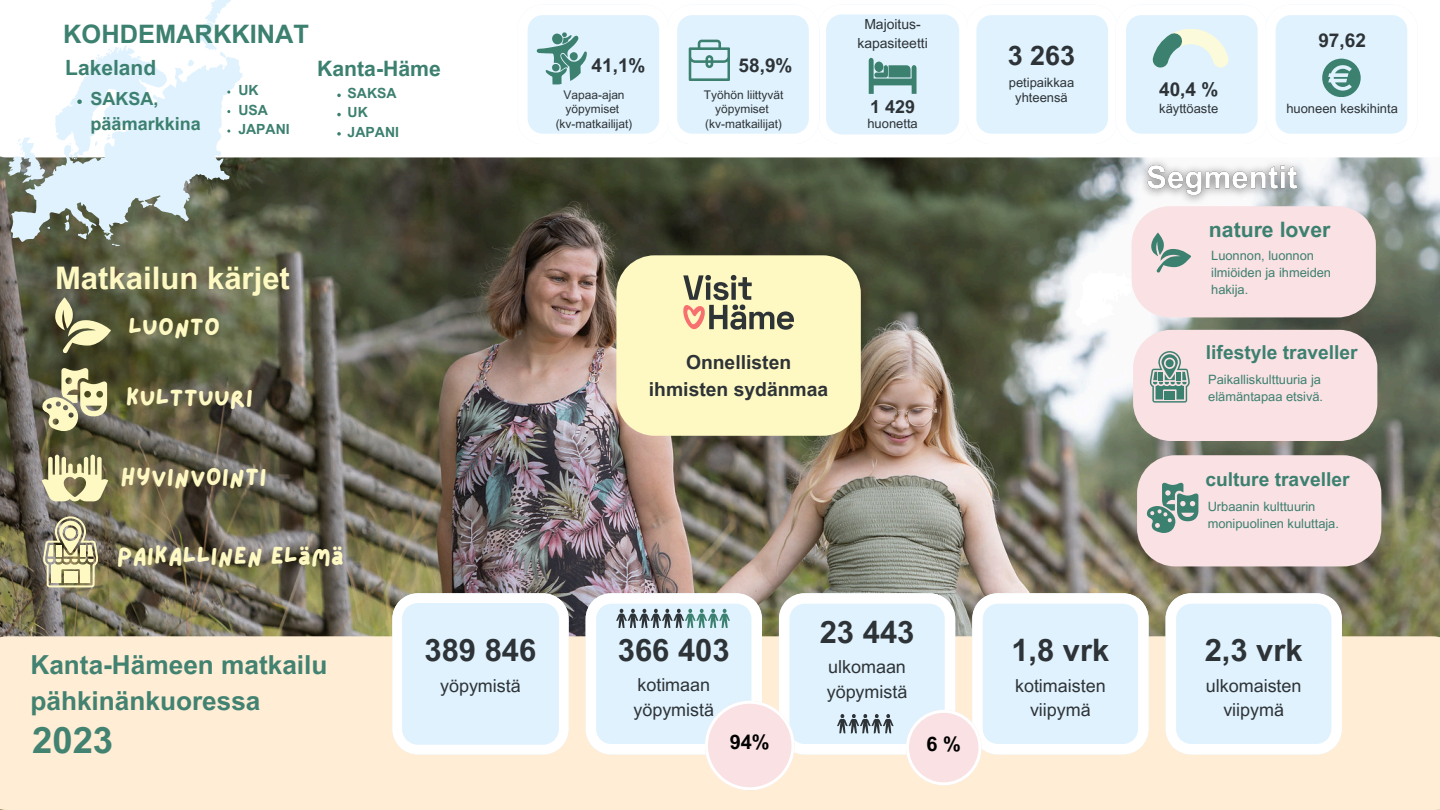
<style>
.page{position:relative;width:1440px;height:810px;background:#fff}
.page>*{position:absolute;margin:0;border:0;box-sizing:border-box;transform-origin:0 0}
.t1{font:700 36.4px "Arial MT Pro";color:#428271}
.t2{font:700 31.1px "Arial MT Pro";color:#fef9c3}
.t3{font:700 30.9px "Arial MT Pro";color:#2d3336}
.t4{font:700 26.9px "Arial MT Pro";color:#2d3336}
.t5{font:700 26.2px/36px "Arial MT Pro";color:#428271}
.t6{font:700 25.4px "Arial MT Pro";color:#3c806f}
.t7{font:24.8px "Lazydog";color:#fef9c3}
.t8{font:700 21.2px "Arial MT Pro";color:#3c806f}
.t9{font:700 21px "Arial MT Pro";color:#3c806f}
.t10{font:700 20px "Arial MT Pro";color:#000}
.t11{font:700 19.3px/26.5px "Arial MT Pro";color:#2d3336;text-align:center}
.t12{font:700 19.2px "Arial MT Pro";color:#3c806f}
.t13{font:700 19px "Arial MT Pro";color:#2d3336}
.t14{font:700 18px/24.8px "Arial MT Pro";color:#3c806f}
.t15{font:17.9px/24.8px "Arial MT Pro";color:#2d3336}
.t16{font:700 17.9px "Arial MT Pro";color:#2d3336}
.t17{font:700 14px "Arial MT Pro";color:#3c806f}
.t18{font:13.9px/19.5px "Arial MT Pro";color:#2d3336;text-align:center}
.t19{font:12.9px/15px "Arial MT Pro";color:#2d3336;text-align:center}
.t20{font:12.8px/17.2px "Arial MT Pro";color:#3c806f}
.t21{font:11.9px/14.2px "Arial MT Pro";color:#2d3336}
</style>
<div class="page">
<img style="left:0;top:157px;width:1440px;height:479px">
<svg style="left:616px;top:255px;width:245px;height:181px;background:#f0eab8"></svg>
<div style="left:0;top:636px;width:1440px;height:174px;background:#ffedd5"></div>
<svg style="left:392px;top:593px;width:177px;height:161px"></svg>
<svg style="left:1166px;top:593px;width:176px;height:161px"></svg>
<svg style="left:42px;top:368px;width:65px;height:63px;background:#a8a480"></svg>
<svg style="left:55px;top:297px;width:56px;height:56px;background:#888765"></svg>
<svg style="left:42px;top:455px;width:66px;height:46px;background:#bfb98d"></svg>
<svg style="left:43px;top:516px;width:55px;height:71px;background:#b7b18f"></svg>
<svg style="left:1132px;top:206px;width:244px;height:111px;background:#f1dddf"></svg>
<svg style="left:1133px;top:330px;width:244px;height:111px;background:#ecd9da"></svg>
<svg style="left:1137px;top:455px;width:244px;height:111px;background:#e9d6d7"></svg>
<svg style="left:0;top:0;width:252px;height:246px"></svg>
<svg style="left:527px;top:14px;width:880px;height:121px;background:#ddeff8"></svg>
<img style="left:1134px;top:157px;width:177px;height:53px">
<svg style="left:77px;top:99px;width:5px;height:5px"></svg>
<svg style="left:337px;top:94px;width:4px;height:3px"></svg>
<svg style="left:337px;top:113px;width:4px;height:3px"></svg>
<svg style="left:337px;top:132px;width:4px;height:4px"></svg>
<svg style="left:586px;top:593px;width:563px;height:197px"></svg>
<h6 class="t6" style="left:63px;top:25px;width:247px">KOHDEMARKKINAT</h6>
<p class="t9" style="left:65px;top:60px;width:93px">Lakeland</p>
<p class="t14" style="left:91px;top:89px;width:112px">SAKSA, päämarkkina</p>
<p class="t17" style="left:238px;top:85px;width:22px">UK</p>
<h5 class="t17" style="left:238px;top:104px;width:31px">USA</h5>
<p class="t17" style="left:238px;top:124px;width:53px">JAPANI</p>
<p class="t8" style="left:317px;top:61px;width:125px">Kanta-Häme</p>
<p class="t17" style="left:348px;top:88px;width:51px">SAKSA</p>
<p class="t17" style="left:348px;top:107px;width:22px">UK</p>
<h5 class="t17" style="left:348px;top:127px;width:53px">JAPANI</h5>
<p class="t13" style="left:592px;top:58px;width:55px">41,1%</p>
<h5 class="t21" style="left:564px;top:89px;width:63px">Vapaa-ajan yöpymiset</h5>
<p class="t21" style="left:556px;top:118px;width:78px">(kv-matkailijat)</p>
<h5 class="t13" style="left:739px;top:58px;width:55px">58,9%</h5>
<p class="t21" style="left:704px;top:89px;width:81px;text-align:center">Työhön liittyvät yöpymiset</p>
<h6 class="t21" style="left:705px;top:118px;width:78px">(kv-matkailijat)</h6>
<p class="t18" style="left:857px;top:16px;width:72px">Majoitus&shy;kapasiteetti</p>
<p class="t16" style="left:870px;top:100px;width:46px">1 429</p>
<p class="t19" style="left:867px;top:117px;width:52px">huonetta</p>
<p class="t4" style="left:1008px;top:46px;width:69px">3 263</p>
<p class="t19" style="left:1009px;top:76px;width:67px">petipaikkaa yhteensä</p>
<h2 class="t2" style="left:55px;top:267px;width:236px">Matkailun kärjet</h2>
<h6 class="t7" style="left:128px;top:315px;width:94px">LUONTO</h6>
<p class="t7" style="left:126px;top:386px;width:129px">KULTTUURI</p>
<p class="t7" style="left:121px;top:465px;width:148px">HYVINVOINTI</p>
<h6 class="t7" style="left:117px;top:544px;width:229px">PAIKALLINEN ELÄMÄ</h6>
<p class="t5" style="left:30px;top:651px;width:299px">Kanta-Hämeen matkailu pähkinänkuoressa</p>
<p class="t1" style="left:32px;top:727px;width:83px">2023</p>
<p class="t3" style="left:425px;top:639px;width:113px">389 846</p>
<h4 class="t15" style="left:440px;top:675px;width:82px">yöpymistä</h4>
<p class="t11" style="left:649px;top:351px;width:181px">Onnellisten ihmisten sydänmaa</p>
<p class="t3" style="left:618px;top:639px;width:113px">366 403</p>
<p class="t15" style="left:633px;top:675px;width:82px">kotimaan yöpymistä</p>
<p class="t10" style="left:730px;top:735px;width:42px">94%</p>
<p class="t3" style="left:820px;top:621px;width:96px">23 443</p>
<p class="t15" style="left:827px;top:657px;width:82px">ulkomaan yöpymistä</p>
<p class="t10" style="left:927px;top:737px;width:36px">6 %</p>
<p class="t3" style="left:1011px;top:639px;width:100px">1,8 vrk</p>
<p class="t15" style="left:1015px;top:675px;width:92px;text-align:center">kotimaisten viipymä</p>
<p class="t13" style="left:1159px;top:82px;width:61px">40,4 %</p>
<p class="t19" style="left:1159px;top:102px;width:60px">käyttöaste</p>
<p class="t13" style="left:1318px;top:34px;width:49px">97,62</p>
<p class="t19" style="left:1286px;top:103px;width:113px">huoneen keskihinta</p>
<p class="t8" style="left:1209px;top:222px;width:123px">nature lover</p>
<h6 class="t20" style="left:1211px;top:248px;width:121px">Luonnon, luonnon ilmiöiden ja ihmeiden hakija.</h6>
<p class="t12" style="left:1206px;top:345px;width:153px">lifestyle traveller</p>
<h3 class="t20" style="left:1208px;top:372px;width:116px">Paikalliskulttuuria ja elämäntapaa etsivä.</h3>
<p class="t12" style="left:1205px;top:472px;width:146px">culture traveller</p>
<p class="t20" style="left:1208px;top:499px;width:133px">Urbaanin kulttuurin monipuolinen kuluttaja.</p>
<p class="t3" style="left:1205px;top:639px;width:100px">2,3 vrk</p>
<h6 class="t15" style="left:1206px;top:675px;width:97px;text-align:center">ulkomaisten viipymä</h6>
</div>
